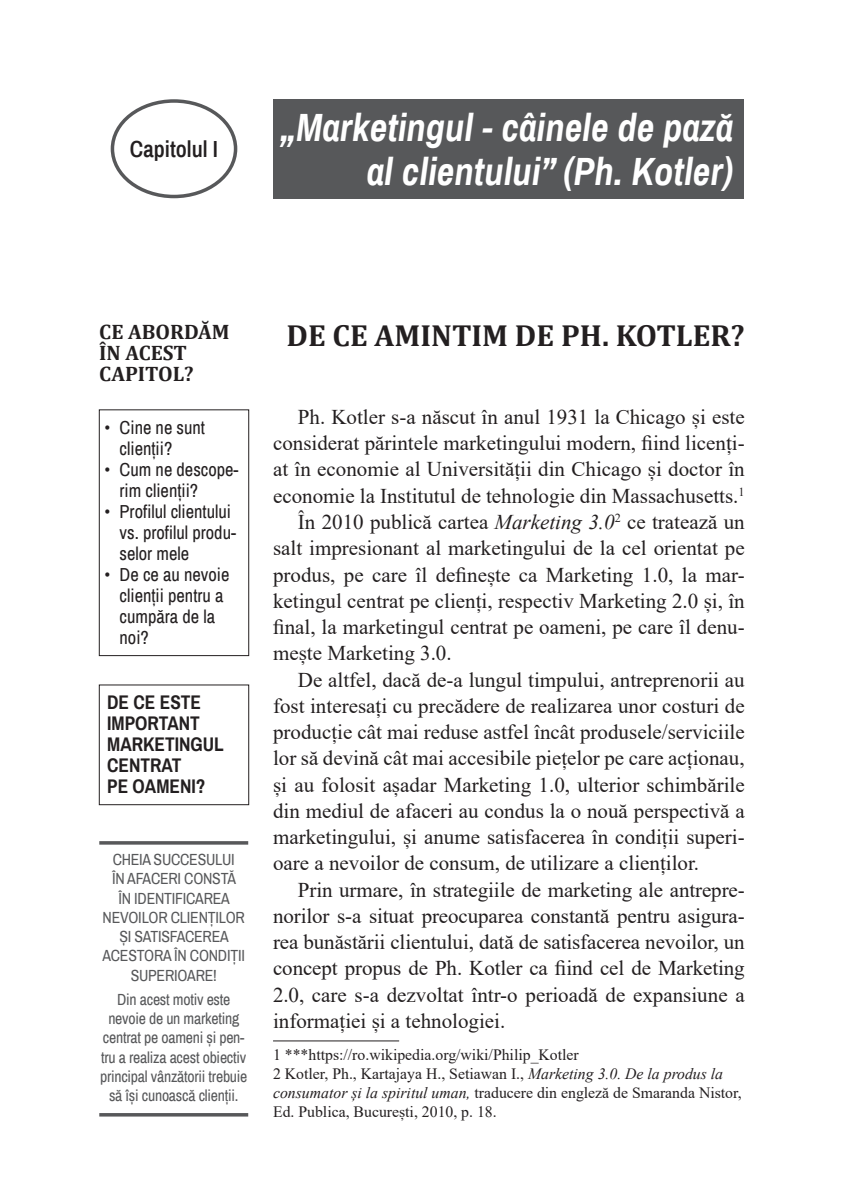
<style>
.page{position:relative;width:844px;height:1191px;background:#fff}
.page>*{position:absolute;margin:0;border:0;box-sizing:border-box;transform-origin:0 0}
._02_Titlu_capitol{font:italic 700 38.5px/43.8px "Archivo Narrow";color:#fff;text-align:right}
.t1{font:700 30.62px "Cambria";color:#231f20}
._02_Titlu_capitol-2{font:600 22.75px "Archivo Narrow";color:#231f20}
.t2{font:21px/26.2px "Times New Roman";color:#231f20;text-align:justify}
.t3{font:700 21px/21px "Cambria";color:#231f20}
.t4{font:700 19.25px/21px "Archivo Narrow";color:#231f20}
.t5{font:18.38px/21px "Archivo Narrow";color:#231f20}
.t6{font:15.75px/19.2px "Archivo Narrow";letter-spacing:-.015em;color:#57585a;text-align:center}
.Footnote_text{font:15.75px/18.9px "Times New Roman";color:#231f20}
.s1{font-style:italic}
</style>
<div class="page">
<hr style="left:273px;top:1040px;width:126px;height:1px;background:#231f20">
<div style="left:111px;top:99px;width:126px;height:99px;border:4px solid #57585a;border-radius:50%"></div>
<div style="left:273px;top:99px;width:470px;height:99px;background:#57585a"></div>
<div style="left:99px;top:409px;width:150px;height:247px;border:1px solid #231f20"></div>
<div style="left:99px;top:684px;width:150px;height:121px;border:1px solid #231f20"></div>
<hr style="left:99px;top:841px;width:149px;height:3px;background:#57585a">
<hr style="left:99px;top:1113px;width:149px;height:3px;background:#57585a">
<p class="_02_Titlu_capitol-2" style="left:130px;top:133px;width:90px">Capitolul I</p>
<p class="_02_Titlu_capitol" style="left:280px;top:104px;width:454px">„Marketingul - câinele de pază al clientului” (Ph. Kotler)</p>
<p class="t3" style="left:99px;top:320px;width:132px">CE ABORDĂM<br>ÎN ACEST</p>
<p class="t3" style="left:99px;top:362px;width:96px">CAPITOL?</p>
<p class="t5" style="left:119px;top:417px;width:87px;text-indent:-15px">• Cine ne sunt clienții?</p>
<p class="t5" style="left:119px;top:459px;width:120px;text-indent:-15px">• Cum ne descope&shy;rim clienții?</p>
<p class="t5" style="left:119px;top:501px;width:118px;text-indent:-15px">• Profilul clientului vs. profilul produ&shy;selor mele</p>
<p class="t5" style="left:119px;top:564px;width:111px;text-indent:-15px">• De ce au nevoie clienții pentru a cumpăra de la noi?</p>
<p class="t4" style="left:107px;top:691px;width:118px">DE CE ESTE<br>IMPORTANT<br>MARKETINGUL<br>CENTRAT<br>PE OAMENI?</p>
<p class="t6" style="left:102px;top:849px;width:144px">CHEIA SUCCESULUI<br>ÎN AFACERI CONSTĂ<br>ÎN IDENTIFICAREA<br>NEVOILOR CLIENȚILOR<br>ȘI SATISFACEREA<br>ACESTORA ÎN CONDIȚII<br>SUPERIOARE!</p>
<p class="t6" style="left:100px;top:989px;width:149px">Din acest motiv este nevoie de un marketing centrat pe oameni și pen&shy;tru a realiza acest obiectiv principal vânzătorii trebuie să își cunoască clienții.</p>
<p class="t1" style="left:286px;top:314px;width:459px">DE CE AMINTIM DE PH. KOTLER?</p>
<p class="t2" style="left:273px;top:403px;width:473px;text-indent:25px">Ph. Kotler s-a născut în anul 1931 la Chicago și este considerat părintele marketingului modern, fiind licenți&shy;at în economie al Universității din Chicago și doctor în economie la Institutul de tehnologie din Massachusetts.<sup>1</sup></p>
<p class="t2" style="left:273px;top:508px;width:473px;text-indent:25px">În 2010 publică cartea <span class="s1">Marketing 3.0</span><sup>2</sup> ce tratează un salt impresionant al marketingului de la cel orientat pe produs, pe care îl definește ca Marketing 1.0, la mar&shy;ketingul centrat pe clienți, respectiv Marketing 2.0 și, în final, la marketingul centrat pe oameni, pe care îl denu&shy;mește Marketing 3.0.</p>
<p class="t2" style="left:273px;top:665px;width:473px;text-indent:25px">De altfel, dacă de-a lungul timpului, antreprenorii au fost interesați cu precădere de realizarea unor costuri de producție cât mai reduse astfel încât produsele/serviciile lor să devină cât mai accesibile piețelor pe care acționau, și au folosit așadar Marketing 1.0, ulterior schimbările din mediul de afaceri au condus la o nouă perspectivă a marketingului, și anume satisfacerea în condiții superi&shy;oare a nevoilor de consum, de utilizare a clienților.</p>
<p class="t2" style="left:273px;top:875px;width:473px;text-indent:25px">Prin urmare, în strategiile de marketing ale antrepre&shy;norilor s-a situat preocuparea constantă pentru asigura&shy;rea bunăstării clientului, dată de satisfacerea nevoilor, un concept propus de Ph. Kotler ca fiind cel de Marketing 2.0, care s-a dezvoltat într-o perioadă de expansiune a informației și a tehnologiei.</p>
<p class="Footnote_text" style="left:273px;top:1044px;width:307px">1 ***https://ro.wikipedia.org/wiki/Philip_Kotler</p>
<p class="Footnote_text" style="left:273px;top:1063px;width:470px">2 Kotler, Ph., Kartajaya H., Setiawan I., <span class="s1">Marketing 3.0. De la produs la consumator și la spiritul uman,</span> traducere din engleză de Smaranda Nistor,<br>Ed. Publica, București, 2010, p. 18.</p>
</div>
